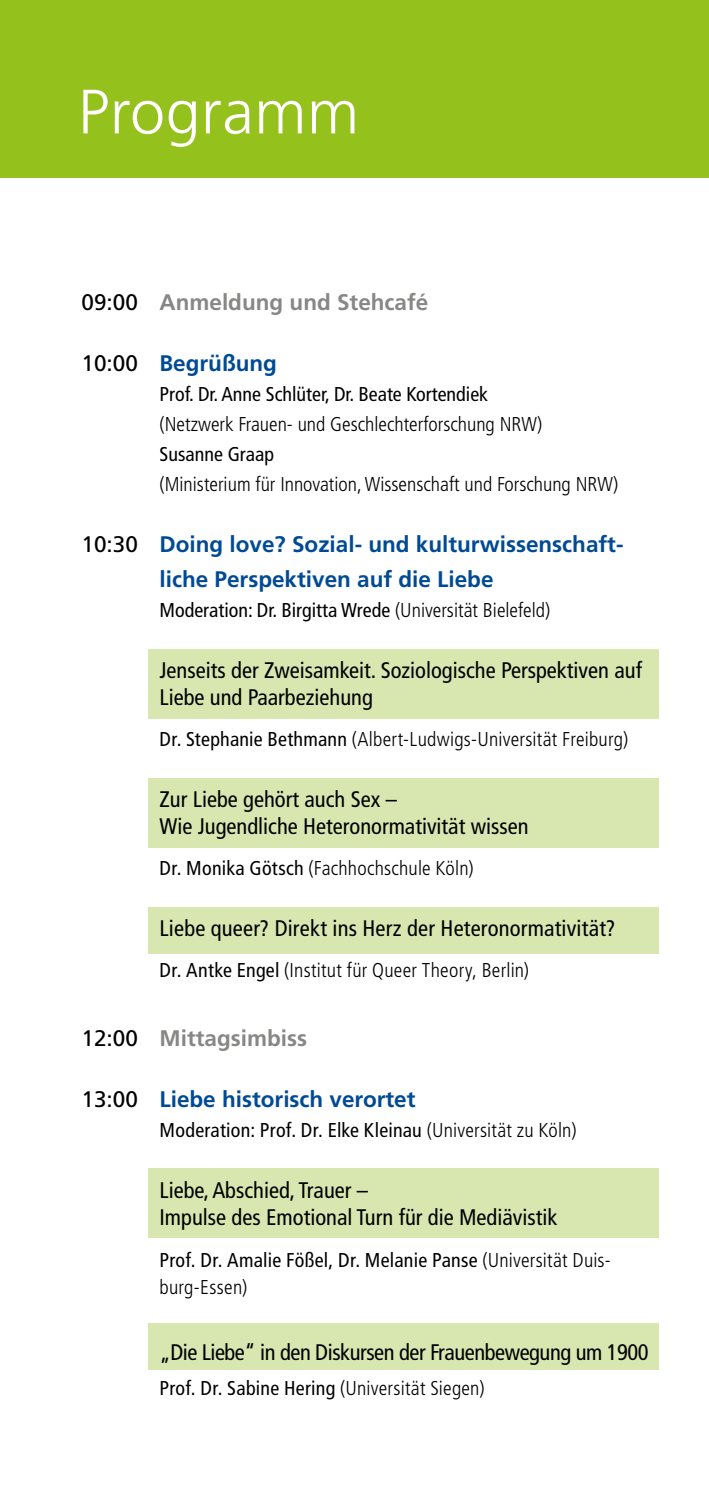
<style>
.page{position:relative;width:709px;height:1489px;background:#fff}
.page>*{position:absolute;margin:0;border:0;box-sizing:border-box;transform-origin:0 0}
.t1{font:300 62.5px "Frutiger LT Std";letter-spacing:.01em;color:#fff}
.t2{font:condensed 22.5px/27px "Frutiger LT Std";color:#000}
.t3{font:700 22.5px/35px "Frutiger LT Std";color:#004a95}
.t4{font:condensed 22.5px "Frutiger LT Std";letter-spacing:-.02em;color:#000}
.t5{font:700 22.5px "Frutiger LT Std";color:#878786}
.t6{font:condensed 20px/27.5px "Frutiger LT Std";color:#000}
.t7{font:300 condensed 20px "Frutiger LT Std";color:#000}
.s1{font-weight:400;color:#000}
.s2{font-weight:300}
.s3{font-weight:400}
</style>
<div class="page">
<div style="left:0;top:0;width:709px;height:177px;background:#94c11c"></div>
<div style="left:148px;top:649px;width:510px;height:70px;background:#d8e6b0"></div>
<div style="left:148px;top:778px;width:510px;height:69px;background:#d8e6b0"></div>
<div style="left:148px;top:1168px;width:510px;height:69px;background:#d8e6b0"></div>
<div style="left:148px;top:907px;width:510px;height:46px;background:#d8e6b0"></div>
<div style="left:148px;top:1323px;width:510px;height:46px;background:#d8e6b0"></div>
<h1 class="t1" style="left:78px;top:76px;width:283px">Programm</h1>
<p class="t5" style="left:81px;top:288px;width:348px"><span class="s1">09:00</span> Anmeldung und Stehcafé</p>
<p class="t3" style="left:81px;top:345px;width:197px"><span class="s1">10:00</span> Begrüßung</p>
<p class="t6" style="left:159px;top:380px;width:330px">Prof. Dr. Anne Schlüter, Dr. Beate Kortendiek</p>
<p class="t7" style="left:159px;top:412px;width:384px">(Netzwerk Frauen- und Geschlechterforschung NRW)</p>
<p class="t6" style="left:159px;top:440px;width:116px">Susanne Graap</p>
<p class="t7" style="left:159px;top:472px;width:460px">(Ministerium für Innovation, Wissenschaft und Forschung NRW)</p>
<p class="t3" style="left:159px;top:527px;width:464px;text-indent:-78px"><span class="s1">10:30</span> Doing love? Sozial- und kulturwissenschaft&shy;liche Perspektiven auf die Liebe</p>
<p class="t6" style="left:159px;top:596px;width:392px">Moderation: Dr. Birgitta Wrede <span class="s2">(Universität Bielefeld)</span></p>
<p class="t2" style="left:159px;top:656px;width:484px">Jenseits der Zweisamkeit. Soziologische Perspektiven auf<br>Liebe und Paarbeziehung</p>
<p class="t7" style="left:159px;top:728px;width:470px"><span class="s3">Dr. Stephanie Bethmann</span> (Albert-Ludwigs-Universität Freiburg)</p>
<p class="t2" style="left:159px;top:785px;width:371px">Zur Liebe gehört auch Sex –<br>Wie Jugendliche Heteronormativität wissen</p>
<p class="t7" style="left:159px;top:857px;width:315px"><span class="s3">Dr. Monika Götsch</span> (Fachhochschule Köln)</p>
<p class="t2" style="left:159px;top:914px;width:457px">Liebe queer? Direkt ins Herz der Heteronormativität?</p>
<p class="t7" style="left:159px;top:959px;width:371px"><span class="s3">Dr. Antke Engel</span> (Institut für Queer Theory, Berlin)</p>
<p class="t5" style="left:81px;top:1024px;width:227px"><span class="s1">12:00</span> Mittagsimbiss</p>
<p class="t3" style="left:81px;top:1081px;width:335px"><span class="s1">13:00</span> Liebe historisch verortet</p>
<p class="t6" style="left:159px;top:1116px;width:418px">Moderation: Prof. Dr. Elke Kleinau <span class="s2">(Universität zu Köln)</span></p>
<p class="t2" style="left:159px;top:1176px;width:399px">Liebe, Abschied, Trauer –<br>Impulse des Emotional Turn für die Mediävistik</p>
<p class="t6" style="left:159px;top:1246px;width:452px">Prof. Dr. Amalie Fößel, Dr. Melanie Panse <span class="s2">(Universität Duis&shy;burg-Essen)</span></p>
<p class="t4" style="left:159px;top:1338px;width:490px">„Die Liebe“ in den Diskursen der Frauenbewegung um 1900</p>
<p class="t6" style="left:159px;top:1374px;width:326px">Prof. Dr. Sabine Hering <span class="s2">(Universität Siegen)</span></p>
</div>
